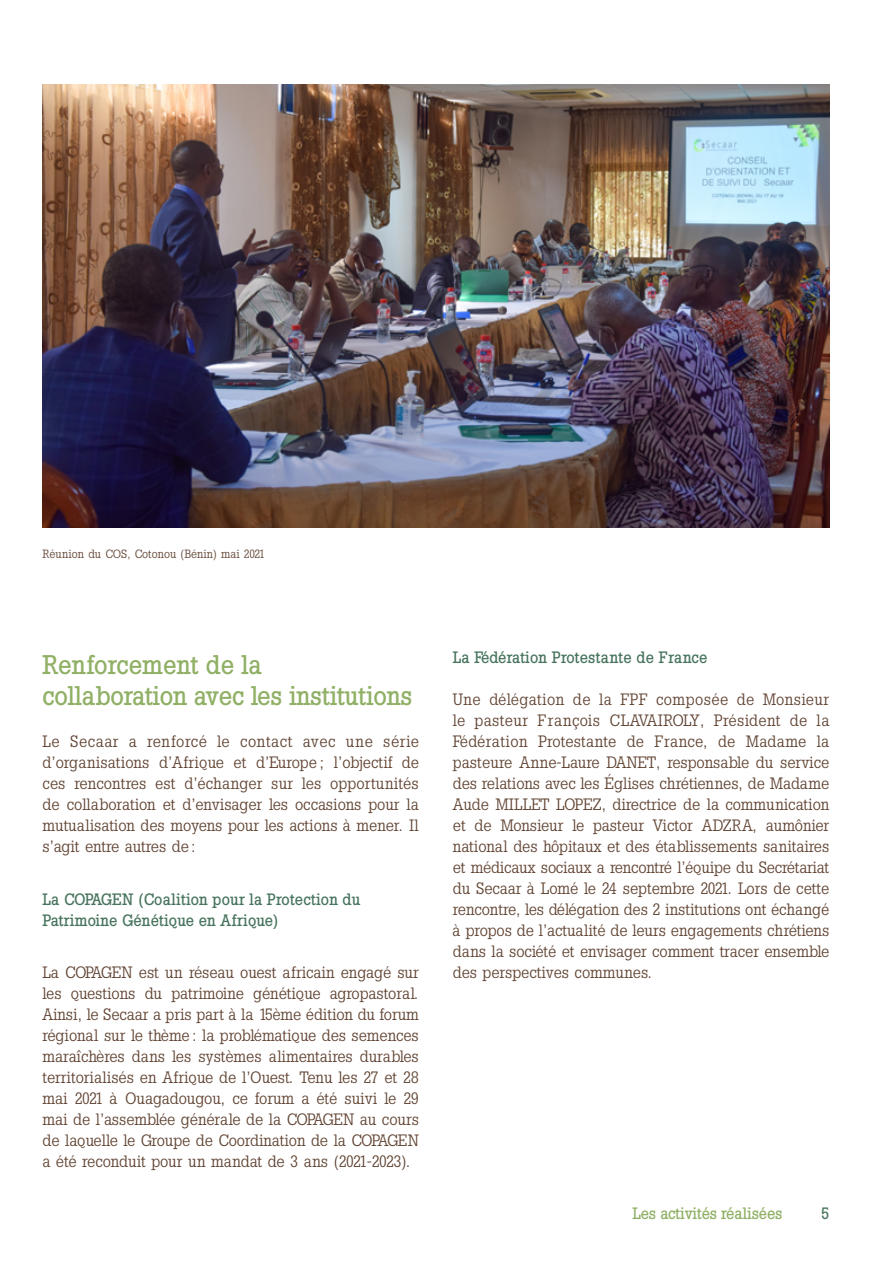
<style>
.page{position:relative;width:893px;height:1263px;background:#fff}
.page>*{position:absolute;margin:0;border:0;box-sizing:border-box;transform-origin:0 0}
.t1{font:500 27px/31.5px "Slab Tall X";color:#90b065}
.t2{font:16.5px/21px "Slab Tall X";color:#5f4130;text-align:justify}
.t3{font:500 16.5px/21px "Slab Tall X";letter-spacing:.02em;color:#47745d}
.t4{font:500 16.5px "Slab Tall X";color:#90b065}
.t5{font:12px "Slab Tall X";letter-spacing:.01em;color:#5f4130}
</style>
<div class="page">
<img style="left:43px;top:85px;width:786px;height:443px">
<p class="t5" style="left:43px;top:547px;width:224px">Réunion du COS, Cotonou (Bénin) mai 2021</p>
<h1 class="t1" style="left:43px;top:648px;width:371px">Renforcement de la collaboration avec les institutions</h1>
<p class="t2" style="left:43px;top:731px;width:378px">Le Secaar a renforcé le contact avec une série d’organisations d’Afrique et d’Europe ; l’objectif de ces rencontres est d’échanger sur les opportunités de collaboration et d’envisager les occasions pour la mutualisation des moyens pour les actions à mener. Il s’agit entre autres de :</p>
<p class="t3" style="left:43px;top:888px;width:319px">La COPAGEN (Coalition pour la Protection du<br>Patrimoine Génétique en Afrique)</p>
<p class="t2" style="left:43px;top:962px;width:378px">La COPAGEN est un réseau ouest africain engagé sur les questions du patrimoine génétique agropastoral.<br>Ainsi, le Secaar a pris part à la 15ème édition du forum régional sur le thème : la problématique des semences maraîchères dans les systèmes alimentaires durables territorialisés en Afrique de l’Ouest. Tenu les 27 et 28 mai 2021 à Ouagadougou, ce forum a été suivi le 29 mai de l’assemblée générale de la COPAGEN au cours de laquelle le Groupe de Coordination de la COPAGEN a été reconduit pour un mandat de 3 ans (2021-2023).</p>
<p class="t3" style="left:453px;top:647px;width:256px">La Fédération Protestante de France</p>
<p class="t2" style="left:453px;top:689px;width:378px">Une délégation de la FPF composée de Monsieur le pasteur François CLAVAIROLY, Président de la Fédération Protestante de France, de Madame la pasteure Anne-Laure DANET, responsable du service des relations avec les Églises chrétiennes, de Madame Aude MILLET LOPEZ, directrice de la communication et de Monsieur le pasteur Victor ADZRA, aumônier national des hôpitaux et des établissements sanitaires et médicaux sociaux a rencontré l’équipe du Secrétariat du Secaar à Lomé le 24 septembre 2021. Lors de cette rencontre, les délégation des 2 institutions ont échangé à propos de l’actualité de leurs engagements chrétiens dans la société et envisager comment tracer ensemble des perspectives communes.</p>
<p class="t4" style="left:632px;top:1203px;width:152px">Les activités réalisées</p>
<p class="t3" style="left:821px;top:1202px;width:10px">5</p>
</div>
